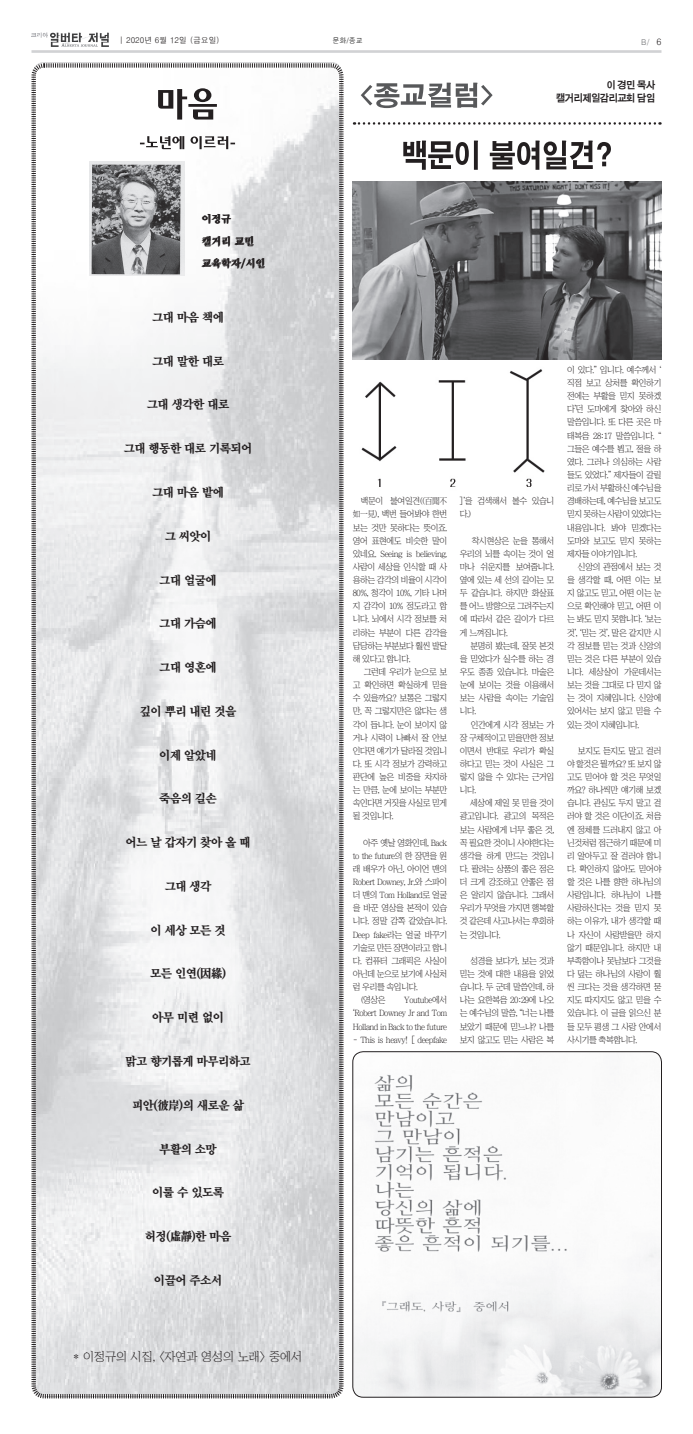
<style>
.page{position:relative;width:693px;height:1434px;background:#fff}
.page>*{position:absolute;margin:0;border:0;box-sizing:border-box;transform-origin:0 0}
.t1{font:12.25px "YDIY Mj O360";letter-spacing:-.05em;color:#231f20}
.t2{font:12.25px "Chosunilbo NM";letter-spacing:-.01em;color:#231f20}
.t3{font:10.5px/13.1px "Sand Kg";letter-spacing:-.05em;color:#231f20;text-align:right}
.t4{font:10.5px/22.1px "YDIY Mj O360";letter-spacing:-.01em;color:#231f20}
.t5{font:8.75px/13.1px "Chosunilbo NM";letter-spacing:-.05em;color:#231f20;text-align:justify}
.t6{font:7.88px "H2 gtr M";color:#231f20}
.t7{font:7.88px "H2 gtr M";color:#6c6d70}
.t8{font:7px "H2 gtr M";color:#000}
.s1{font-size:8.75px;color:#231f20}
</style>
<div class="page">
<hr style="left:31px;top:50px;width:630px;height:3px;background:#d1d2d4">
<img style="left:32px;top:32px;width:76px;height:15px">
<svg style="left:354px;top:122px;width:307px;height:3px"></svg>
<svg style="left:361px;top:83px;width:132px;height:25px"></svg>
<svg style="left:31px;top:62px;width:313px;height:1337px"></svg>
<svg style="left:140px;top:136px;width:95px;height:13px"></svg>
<svg style="left:158px;top:88px;width:59px;height:32px"></svg>
<svg style="left:403px;top:140px;width:208px;height:30px"></svg>
<img style="left:353px;top:182px;width:309px;height:177px">
<img style="left:361px;top:369px;width:184px;height:118px">
<img style="left:353px;top:1053px;width:309px;height:343px">
<div style="left:352px;top:1051px;width:310px;height:346px;border:1px solid #231f20;border-radius:10px"></div>
<p class="t6" style="left:120px;top:36px;width:102px">| 2020년 6월 12일 (금요일)</p>
<p class="t8" style="left:332px;top:37px;width:32px">문화/종교</p>
<p class="t7" style="left:641px;top:38px;width:22px">B/ <span class="s1">6</span></p>
<p class="t3" style="left:556px;top:79px;width:101px">이 경민 목사 캘거리제일감리교회 담임</p>
<p class="t4" style="left:202px;top:208px;width:65px">이정규<br>캘거리 교민 교육학자/시인</p>
<h1 class="t1" style="left:152px;top:311px;width:73px">그대 마음 책에</h1>
<h1 class="t1" style="left:152px;top:355px;width:73px">그대 말한 대로</h1>
<h1 class="t1" style="left:147px;top:398px;width:84px">그대 생각한 대로</h1>
<h1 class="t1" style="left:124px;top:442px;width:130px">그대 행동한 대로 기록되어</h1>
<h1 class="t1" style="left:152px;top:486px;width:73px">그대 마음 밭에</h1>
<h1 class="t1" style="left:165px;top:530px;width:48px">그 씨앗이</h1>
<h1 class="t1" style="left:159px;top:573px;width:59px">그대 얼굴에</h1>
<h1 class="t1" style="left:159px;top:617px;width:59px">그대 가슴에</h1>
<h1 class="t1" style="left:159px;top:661px;width:59px">그대 영혼에</h1>
<h1 class="t1" style="left:140px;top:705px;width:98px">깊이 뿌리 내린 것을</h1>
<h1 class="t1" style="left:159px;top:748px;width:59px">이제 알았네</h1>
<h1 class="t1" style="left:159px;top:792px;width:59px">죽음의 길손</h1>
<h1 class="t1" style="left:125px;top:836px;width:127px">어느 날 갑자기 찾아 올 때</h1>
<h1 class="t1" style="left:165px;top:880px;width:48px">그대 생각</h1>
<h1 class="t1" style="left:150px;top:923px;width:77px">이 세상 모든 것</h1>
<h1 class="t1" style="left:150px;top:967px;width:78px">모든 인연(因緣)</h1>
<h1 class="t1" style="left:152px;top:1011px;width:73px">아무 미련 없이</h1>
<h1 class="t1" style="left:125px;top:1055px;width:127px">맑고 향기롭게 마무리하고</h1>
<h1 class="t1" style="left:132px;top:1098px;width:113px">피안(彼岸)의 새로운 삶</h1>
<h1 class="t1" style="left:159px;top:1142px;width:59px">부활의 소망</h1>
<h1 class="t1" style="left:152px;top:1186px;width:73px">이룰 수 있도록</h1>
<h1 class="t1" style="left:145px;top:1230px;width:88px">허정(虛靜)한 마음</h1>
<h1 class="t1" style="left:154px;top:1273px;width:70px">이끌어 주소서</h1>
<h1 class="t2" style="left:73px;top:1349px;width:231px">* 이정규의 시집, &lt;자연과 영성의 노래&gt; 중에서</h1>
<p class="t5" style="left:353px;top:494px;width:96px;text-indent:8px">백문이 불여일견((百聞不如一見), 백번 들어봐야 한번 보는 것만 못하다는 뜻이죠. 영어 표현에도 비슷한 말이 있네요. Seeing is believing. 사람이 세상을 인식할 때 사 용하는 감각의 비율이 시각이 80%, 청각이 10%, 기타 나머 지 감각이 10% 정도라고 합 니다. 뇌에서 시각 정보를 처 리하는 부분이 다른 감각을 담당하는 부분보다 훨씬 발달 해 있다고 합니다.</p>
<p class="t5" style="left:353px;top:665px;width:96px;text-indent:11px">그런데 우리가 눈으로 보 고 확인하면 확실하게 믿을 수 있을까요? 보통은 그렇지 만, 꼭 그렇지만은 않다는 생 각이 듭니다. 눈이 보이지 않 거나 시력이 나빠서 잘 안보 인다면 얘기가 달라질 것입니 다. 또 시각 정보가 강력하고 판단에 높은 비중을 차지하 는 만큼, 눈에 보이는 부분만 속인다면 거짓을 사실로 믿게 될 것입니다.</p>
<p class="t5" style="left:363px;top:835px;width:86px">아주 옛날 영화인데, Back</p>
<p class="t5" style="left:353px;top:849px;width:96px">to the future의 한 장면을 원</p>
<p class="t5" style="left:353px;top:862px;width:96px">래 배우가 아닌, 아이언 맨의</p>
<p class="t5" style="left:353px;top:875px;width:96px">Robert Downey, Jr.와 스파이</p>
<p class="t5" style="left:353px;top:888px;width:96px">더 맨의 Tom Holland로 얼굴</p>
<p class="t5" style="left:353px;top:901px;width:96px">을 바꾼 영상을 본적이 있습</p>
<p class="t5" style="left:353px;top:914px;width:96px">니다. 정말 감쪽 같았습니다.</p>
<p class="t5" style="left:353px;top:927px;width:96px">Deep fake라는 얼굴 바꾸기</p>
<p class="t5" style="left:353px;top:940px;width:96px">기술로 만든 장면이라고 합니</p>
<p class="t5" style="left:353px;top:954px;width:96px">다. 컴퓨터 그래픽은 사실이</p>
<p class="t5" style="left:353px;top:967px;width:96px">아닌데 눈으로 보기에 사실처</p>
<p class="t5" style="left:353px;top:980px;width:67px">럼 우리를 속입니다.</p>
<p class="t5" style="left:361px;top:993px;width:27px">(영상은</p>
<p class="t5" style="left:353px;top:993px;width:96px;text-indent:51px">Youtube에서 ‘Robert Downey Jr and Tom Holland in Back to the future</p>
<p class="t5" style="left:353px;top:1032px;width:96px">- This is heavy! [ deepfake</p>
<p class="t5" style="left:460px;top:494px;width:96px">]’을 검색해서 볼수 있습니 다.)</p>
<p class="t5" style="left:460px;top:534px;width:96px;text-indent:12px">착시현상은 눈을 통해서 우리의 뇌를 속이는 것이 얼 마나 쉬운지를 보여줍니다. 옆에 있는 세 선의 길이는 모 두 같습니다. 하지만 화살표 를 어느 방향으로 그려주는지 에 따라서 같은 길이가 다르 게 느껴집니다.</p>
<p class="t5" style="left:460px;top:639px;width:96px;text-indent:11px">분명히 봤는데, 잘못 본것 을 믿었다가 실수를 하는 경 우도 종종 있습니다. 마술은 눈에 보이는 것을 이용해서 보는 사람을 속이는 기술입 니다.</p>
<p class="t5" style="left:460px;top:717px;width:96px;text-indent:11px">인간에게 시각 정보는 가 장 구체적이고 믿을만한 정보 이면서 반대로 우리가 확실 하다고 믿는 것이 사실은 그 렇지 않을 수 있다는 근거입 니다.</p>
<p class="t5" style="left:460px;top:796px;width:96px;text-indent:10px">세상에 제일 못 믿을 것이 광고입니다. 광고의 목적은 보는 사람에게 너무 좋은 것, 꼭 필요한 것이니 사야한다는 생각을 하게 만드는 것입니 다. 팔려는 상품의 좋은 점은 더 크게 강조하고 안좋은 점 은 알리지 않습니다. 그래서 우리가 무엇을 가지면 행복할 것 같은데 사고나서는 후회하 는 것입니다.</p>
<p class="t5" style="left:460px;top:954px;width:96px;text-indent:11px">성경을 보다가, 보는 것과 믿는 것에 대한 내용을 읽었 습니다. 두 군데 말씀인데, 하 나는 요한복음 20:29에 나오 는 예수님의 말씀, “너는 나를 보았기 때문에 믿느냐? 나를 보지 않고도 믿는 사람은 복</p>
<p class="t5" style="left:567px;top:363px;width:96px">이 있다.” 입니다. 예수께서 ‘ 직접 보고 상처를 확인하기 전에는 부활을 믿지 못하겠 다’던 도마에게 찾아와 하신 말씀입니다. 또 다른 곳은 마 태복음 28:17 말씀입니다. “ 그들은 예수를 뵙고, 절을 하 였다. 그러나 의심하는 사람 들도 있었다.” 제자들이 갈릴 리로 가서 부활하신 예수님을 경배하는데, 예수님을 보고도 믿지 못하는 사람이 있었다는 내용입니다. 봐야 믿겠다는 도마와 보고도 믿지 못하는 제자들 이야기입니다.</p>
<p class="t5" style="left:567px;top:560px;width:96px;text-indent:11px">신앙의 관점에서 보는 것 을 생각할 때, 어떤 이는 보 지 않고도 믿고, 어떤 이는 눈 으로 확인해야 믿고, 어떤 이 는 봐도 믿지 못합니다. ‘보는 것’, ‘믿는 것’, 말은 같지만 시 각 정보를 믿는 것과 신앙의 믿는 것은 다른 부분이 있습 니다. 세상살이 가운데서는 보는 것을 그대로 다 믿지 않 는 것이 지혜입니다. 신앙에 있어서는 보지 않고 믿을 수 있는 것이 지혜입니다.</p>
<p class="t5" style="left:567px;top:744px;width:96px;text-indent:11px">보지도 듣지도 말고 걸러 야 할것은 뭘까요? 또 보지 않 고도 믿어야 할 것은 무엇일 까요? 하나씩만 얘기해 보겠 습니다. 관심도 두지 말고 걸 러야 할 것은 이단이죠. 처음 엔 정체를 드러내지 않고 아 닌것처럼 접근하기 때문에 미 리 알아두고 잘 걸러야 합니 다. 확인하지 않아도 믿어야 할 것은 나를 향한 하나님의 사랑입니다. 하나님이 나를 사랑하신다는 것을 믿지 못 하는 이유가, 내가 생각할 때 나 자신이 사랑받을만 하지 않기 때문입니다. 하지만 내 부족함이나 못남보다 그것을 다 덮는 하나님의 사랑이 훨 씬 크다는 것을 생각하면 묻 지도 따지지도 않고 믿을 수 있습니다. 이 글을 읽으신 분 들 모두 평생 그 사랑 안에서 사시기를 축복합니다.</p>
</div>
